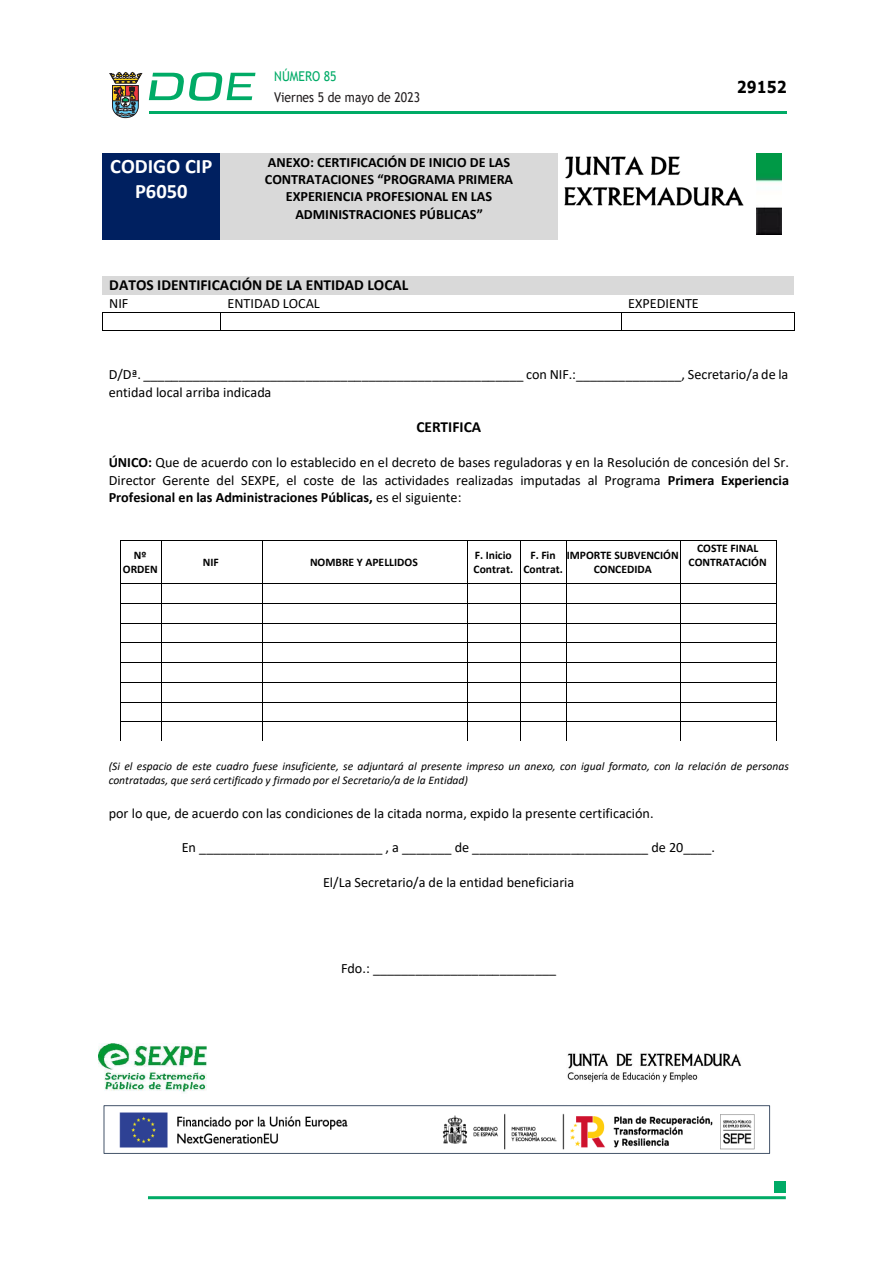
<style>
.page{position:relative;width:893px;height:1263px;background:#fff}
.page>*{position:absolute;margin:0;border:0;box-sizing:border-box;transform-origin:0 0}
.t1{font:700 20.55px/25.2px "Calibri";color:#fff;text-align:center}
.t2{font:700 16.5px "Verdana";color:#000;scale:.85 1}
.t3{font:700 15.45px "Calibri";color:#000}
.t4{font:14.25px/17.2px "Calibri";color:#000}
.t5{font:700 14.25px/17.2px "Calibri";color:#000;text-align:center}
.t6{font:13.5px "Trebuchet MS";color:#231f20;scale:.9 1}
.t7{font:13.5px "Trebuchet MS";color:#00ab67;scale:.9 1}
.t8{font:italic 11.55px/14.2px "Calibri";color:#000}
.t9{font:700 11.55px/14.1px "Calibri";color:#000;text-align:center}
.s1{font-weight:700}
</style>
<div class="page">
<hr style="left:149px;top:111px;width:638px;height:3px;background:#00ab66">
<svg style="left:109px;top:72px;width:33px;height:46px"></svg>
<svg style="left:149px;top:72px;width:106px;height:29px"></svg>
<hr style="left:148px;top:1196px;width:638px;height:3px;background:#00ab66">
<div style="left:775px;top:1181px;width:11px;height:11px;background:#00ab66"></div>
<div style="left:102px;top:153px;width:119px;height:87px;background:#002060"></div>
<div style="left:221px;top:153px;width:337px;height:87px;background:#d9d9d9"></div>
<img style="left:565px;top:156px;width:179px;height:50px">
<img style="left:756px;top:153px;width:26px;height:81px">
<img style="left:98px;top:1044px;width:108px;height:49px">
<img style="left:119px;top:1112px;width:636px;height:38px">
<div style="left:104px;top:1105px;width:666px;height:49px;border:1px solid #44546a"></div>
<img style="left:567px;top:1053px;width:175px;height:30px">
<div style="left:102px;top:276px;width:692px;height:19px;background:#d9d9d9"></div>
<hr style="left:103px;top:312px;width:117px;height:1px;background:#000">
<hr style="left:221px;top:312px;width:227px;height:1px;background:#000">
<hr style="left:449px;top:312px;width:172px;height:1px;background:#000">
<hr style="left:622px;top:312px;width:172px;height:1px;background:#000">
<svg style="left:102px;top:312px;width:1px;height:19px"></svg>
<hr style="left:103px;top:330px;width:117px;height:1px;background:#000">
<svg style="left:220px;top:312px;width:1px;height:19px"></svg>
<hr style="left:221px;top:330px;width:400px;height:1px;background:#000">
<svg style="left:621px;top:312px;width:1px;height:19px"></svg>
<hr style="left:622px;top:330px;width:172px;height:1px;background:#000">
<svg style="left:794px;top:312px;width:1px;height:19px"></svg>
<hr style="left:121px;top:540px;width:40px;height:1px;background:#000">
<hr style="left:161px;top:540px;width:101px;height:1px;background:#000">
<hr style="left:262px;top:540px;width:205px;height:1px;background:#000">
<hr style="left:467px;top:540px;width:54px;height:1px;background:#000">
<hr style="left:521px;top:540px;width:45px;height:1px;background:#000">
<hr style="left:567px;top:540px;width:113px;height:1px;background:#000">
<hr style="left:681px;top:540px;width:95px;height:1px;background:#000">
<hr style="left:120px;top:541px;width:1px;height:42px;background:#000">
<hr style="left:161px;top:541px;width:1px;height:42px;background:#000">
<hr style="left:262px;top:541px;width:1px;height:42px;background:#000">
<hr style="left:467px;top:541px;width:1px;height:42px;background:#000">
<hr style="left:521px;top:541px;width:1px;height:42px;background:#000">
<hr style="left:566px;top:541px;width:1px;height:42px;background:#000">
<hr style="left:680px;top:541px;width:1px;height:42px;background:#000">
<hr style="left:776px;top:541px;width:1px;height:42px;background:#000">
<hr style="left:121px;top:583px;width:40px;height:1px;background:#000">
<hr style="left:161px;top:583px;width:101px;height:1px;background:#000">
<hr style="left:262px;top:583px;width:205px;height:1px;background:#000">
<hr style="left:467px;top:583px;width:54px;height:1px;background:#000">
<hr style="left:521px;top:583px;width:45px;height:1px;background:#000">
<hr style="left:567px;top:583px;width:113px;height:1px;background:#000">
<hr style="left:681px;top:583px;width:95px;height:1px;background:#000">
<hr style="left:121px;top:603px;width:40px;height:1px;background:#000">
<hr style="left:161px;top:603px;width:101px;height:1px;background:#000">
<hr style="left:262px;top:603px;width:205px;height:1px;background:#000">
<hr style="left:467px;top:603px;width:54px;height:1px;background:#000">
<hr style="left:521px;top:603px;width:45px;height:1px;background:#000">
<hr style="left:567px;top:603px;width:113px;height:1px;background:#000">
<hr style="left:681px;top:603px;width:95px;height:1px;background:#000">
<hr style="left:121px;top:623px;width:40px;height:1px;background:#000">
<hr style="left:161px;top:623px;width:101px;height:1px;background:#000">
<hr style="left:262px;top:623px;width:205px;height:1px;background:#000">
<hr style="left:467px;top:623px;width:54px;height:1px;background:#000">
<hr style="left:521px;top:623px;width:45px;height:1px;background:#000">
<hr style="left:567px;top:623px;width:113px;height:1px;background:#000">
<hr style="left:681px;top:623px;width:95px;height:1px;background:#000">
<hr style="left:121px;top:642px;width:40px;height:1px;background:#000">
<hr style="left:161px;top:642px;width:101px;height:1px;background:#000">
<hr style="left:262px;top:642px;width:205px;height:1px;background:#000">
<hr style="left:467px;top:642px;width:54px;height:1px;background:#000">
<hr style="left:521px;top:642px;width:45px;height:1px;background:#000">
<hr style="left:567px;top:642px;width:113px;height:1px;background:#000">
<hr style="left:681px;top:642px;width:95px;height:1px;background:#000">
<hr style="left:121px;top:662px;width:40px;height:1px;background:#000">
<hr style="left:161px;top:662px;width:101px;height:1px;background:#000">
<hr style="left:262px;top:662px;width:205px;height:1px;background:#000">
<hr style="left:467px;top:662px;width:54px;height:1px;background:#000">
<hr style="left:521px;top:662px;width:45px;height:1px;background:#000">
<hr style="left:567px;top:662px;width:113px;height:1px;background:#000">
<hr style="left:681px;top:662px;width:95px;height:1px;background:#000">
<hr style="left:121px;top:682px;width:40px;height:1px;background:#000">
<hr style="left:161px;top:682px;width:101px;height:1px;background:#000">
<hr style="left:262px;top:682px;width:205px;height:1px;background:#000">
<hr style="left:467px;top:682px;width:54px;height:1px;background:#000">
<hr style="left:521px;top:682px;width:45px;height:1px;background:#000">
<hr style="left:567px;top:682px;width:113px;height:1px;background:#000">
<hr style="left:681px;top:682px;width:95px;height:1px;background:#000">
<hr style="left:121px;top:702px;width:40px;height:1px;background:#000">
<hr style="left:161px;top:702px;width:101px;height:1px;background:#000">
<hr style="left:262px;top:702px;width:205px;height:1px;background:#000">
<hr style="left:467px;top:702px;width:54px;height:1px;background:#000">
<hr style="left:521px;top:702px;width:45px;height:1px;background:#000">
<hr style="left:567px;top:702px;width:113px;height:1px;background:#000">
<hr style="left:681px;top:702px;width:95px;height:1px;background:#000">
<hr style="left:121px;top:721px;width:40px;height:1px;background:#000">
<hr style="left:161px;top:721px;width:101px;height:1px;background:#000">
<hr style="left:262px;top:721px;width:205px;height:1px;background:#000">
<hr style="left:467px;top:721px;width:54px;height:1px;background:#000">
<hr style="left:521px;top:721px;width:45px;height:1px;background:#000">
<hr style="left:567px;top:721px;width:113px;height:1px;background:#000">
<hr style="left:681px;top:721px;width:95px;height:1px;background:#000">
<svg style="left:120px;top:583px;width:1px;height:158px"></svg>
<hr style="left:121px;top:741px;width:40px;height:1px;background:#000">
<svg style="left:161px;top:584px;width:1px;height:157px"></svg>
<hr style="left:161px;top:741px;width:101px;height:1px;background:#000">
<svg style="left:262px;top:584px;width:1px;height:157px"></svg>
<hr style="left:262px;top:741px;width:205px;height:1px;background:#000">
<svg style="left:467px;top:584px;width:1px;height:157px"></svg>
<hr style="left:467px;top:741px;width:54px;height:1px;background:#000">
<hr style="left:521px;top:741px;width:45px;height:1px;background:#000">
<svg style="left:566px;top:583px;width:1px;height:158px"></svg>
<hr style="left:567px;top:741px;width:113px;height:1px;background:#000">
<svg style="left:680px;top:583px;width:1px;height:158px"></svg>
<hr style="left:681px;top:741px;width:95px;height:1px;background:#000">
<svg style="left:776px;top:583px;width:1px;height:158px"></svg>
<p class="t7" style="left:274px;top:67px;width:71px">NÚMERO 85</p>
<p class="t6" style="left:274px;top:88px;width:163px">Viernes 5 de mayo de 2023</p>
<p class="t1" style="left:110px;top:153px;width:104px">CODIGO CIP<br>P6050</p>
<p class="t5" style="left:265px;top:153px;width:250px">ANEXO: CERTIFICACIÓN DE INICIO DE LAS CONTRATACIONES “PROGRAMA PRIMERA EXPERIENCIA PROFESIONAL EN LAS ADMINISTRACIONES PÚBLICAS”</p>
<p class="t3" style="left:109px;top:274px;width:301px">DATOS IDENTIFICACIÓN DE LA ENTIDAD LOCAL</p>
<p class="t4" style="left:109px;top:294px;width:21px">NIF</p>
<p class="t4" style="left:227px;top:294px;width:94px">ENTIDAD LOCAL</p>
<p class="t4" style="left:628px;top:294px;width:72px">EXPEDIENTE</p>
<p class="t2" style="left:737px;top:75px;width:60px">29152</p>
<p class="t4" style="left:109px;top:366px;width:681px">D/Dª. ______________________________________________________ con NIF.:_______________, Secretario/a de la entidad local arriba indicada</p>
<p class="t3" style="left:416px;top:416px;width:66px">CERTIFICA</p>
<p class="t4" style="left:109px;top:454px;width:682px;text-align:justify"><span class="s1">ÚNICO:</span> Que de acuerdo con lo establecido en el decreto de bases reguladoras y en la Resolución de concesión del Sr.<br>Director Gerente del SEXPE, el coste de las actividades realizadas imputadas al Programa <span class="s1">Primera Experiencia Profesional en las Administraciones Públicas,</span> es el siguiente:</p>
<p class="t9" style="left:123px;top:548px;width:36px">Nº<br>ORDEN</p>
<p class="t9" style="left:203px;top:555px;width:17px">NIF</p>
<p class="t9" style="left:310px;top:555px;width:109px">NOMBRE Y APELLIDOS</p>
<p class="t9" style="left:474px;top:548px;width:41px;text-align:left">F. Inicio<br>Contrat.</p>
<p class="t9" style="left:523px;top:548px;width:41px">F. Fin<br>Contrat.</p>
<p class="t9" style="left:567px;top:548px;width:113px">IMPORTE SUBVENCIÓN<br>CONCEDIDA</p>
<p class="t9" style="left:689px;top:541px;width:80px">COSTE FINAL<br>CONTRATACIÓN</p>
<p class="t8" style="left:109px;top:759px;width:682px">(Si el espacio de este cuadro fuese insuficiente, se adjuntará al presente impreso un anexo, con igual formato, con la relación de personas contratadas, que será certificado y firmado por el Secretario/a de la Entidad)</p>
<p class="t4" style="left:109px;top:804px;width:547px">por lo que, de acuerdo con las condiciones de la citada norma, expido la presente certificación.</p>
<p class="t4" style="left:182px;top:839px;width:535px">En __________________________ , a _______ de _________________________ de 20____.</p>
<p class="t4" style="left:323px;top:873px;width:253px">El/La Secretario/a de la entidad beneficiaria</p>
<p class="t4" style="left:341px;top:960px;width:217px">Fdo.: __________________________</p>
</div>
